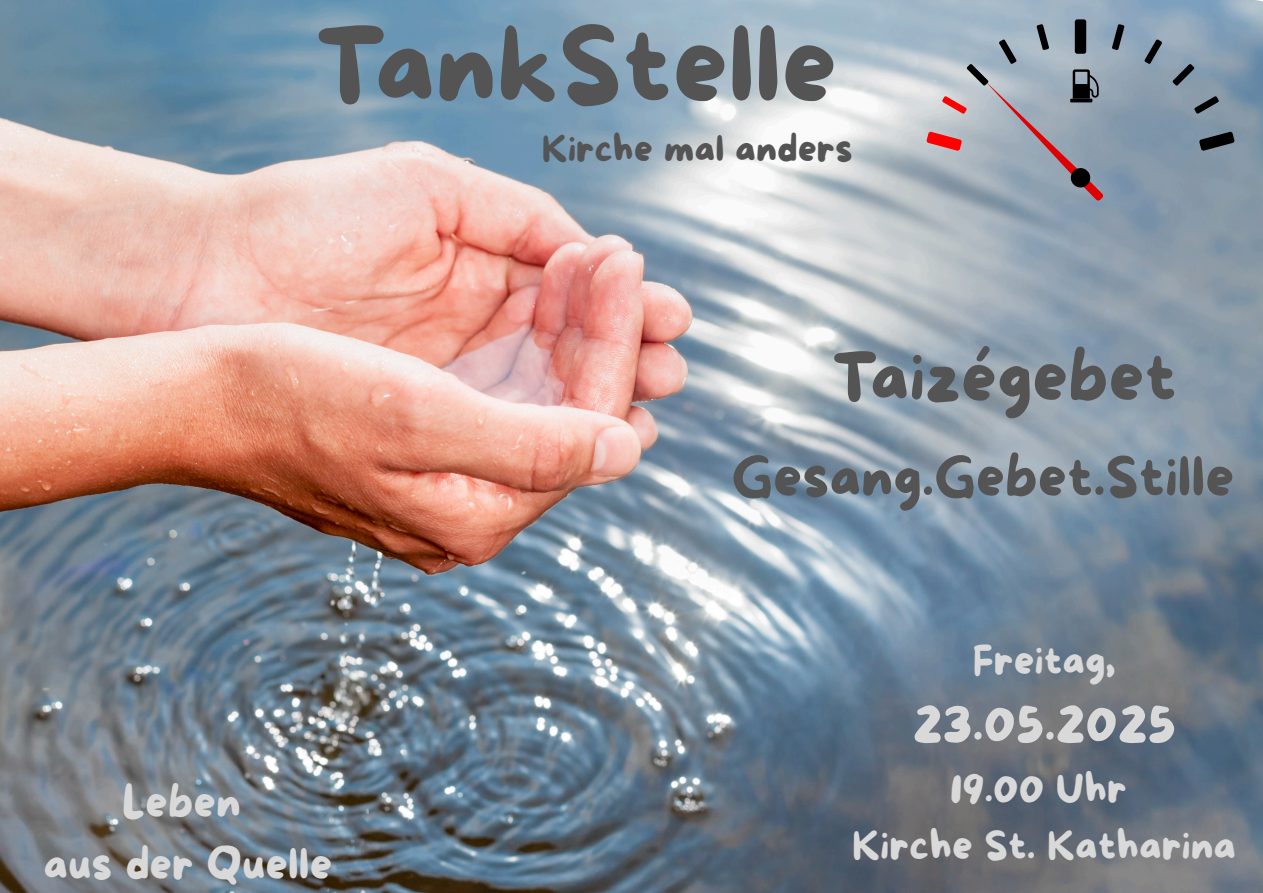
<style>
.page{position:relative;width:1263px;height:893px;background:#fff}
.page>*{position:absolute;margin:0;border:0;box-sizing:border-box;transform-origin:0 0}
.t1{font:109.2px "More Sugar";color:#545454}
.t2{font:70.12px "More Sugar";color:#545454}
.t3{font:57px "More Sugar";color:#545454}
.t4{font:51.53px "More Sugar";color:#d9d9d9}
.t5{font:44.25px/61.9px "More Sugar";color:#d9d9d9;text-align:center}
.t6{font:40.65px/56.8px "More Sugar";color:#d9d9d9;text-align:center}
.t7{font:37.5px "More Sugar";color:#545454}
</style>
<div class="page">
<img style="left:0;top:0;width:1263px;height:893px">
<svg style="left:1112px;top:24px;width:12px;height:26px"></svg>
<svg style="left:1144px;top:39px;width:18px;height:25px"></svg>
<svg style="left:1172px;top:64px;width:22px;height:22px"></svg>
<svg style="left:1194px;top:96px;width:25px;height:18px"></svg>
<div style="left:1075px;top:19px;width:11px;height:35px;background:#000;border-radius:2px"></div>
<svg style="left:1199px;top:132px;width:35px;height:19px"></svg>
<svg style="left:926px;top:24px;width:177px;height:176px;background:#9ea2ad"></svg>
<h1 class="t1" style="left:315px;top:7px;width:524px">TankStelle</h1>
<p class="t7" style="left:542px;top:128px;width:312px">Kirche mal anders</p>
<h2 class="t2" style="left:831px;top:339px;width:347px">Taizégebet</h2>
<p class="t5" style="left:43px;top:773px;width:290px">Leben<br>aus der Quelle</p>
<h4 class="t3" style="left:731px;top:446px;width:505px">Gesang.Gebet.Stille</h4>
<h3 class="t6" style="left:973px;top:634px;width:145px">Freitag,</h3>
<h3 class="t4" style="left:913px;top:695px;width:265px">23.05.2025</h3>
<h3 class="t6" style="left:852px;top:763px;width:385px">19.00 Uhr<br>Kirche St. Katharina</h3>
</div>
